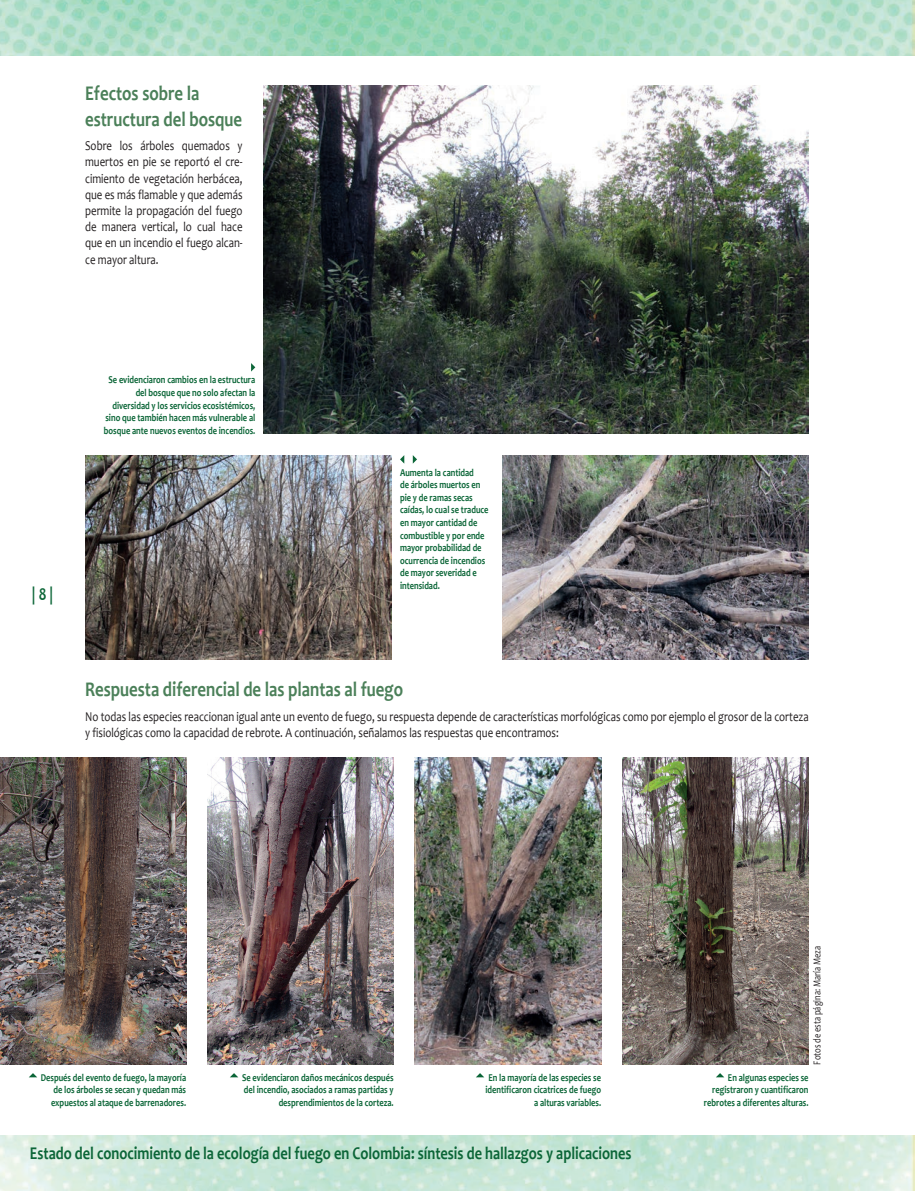
<style>
.page{position:relative;width:915px;height:1191px;background:#fff}
.page>*{position:absolute;margin:0;border:0;box-sizing:border-box;transform-origin:0 0}
.t1{font:700 21px/25.2px "Candara";color:#4b8059;scale:.8 1}
.t2{font:700 18px "Candara";color:#0c6638;scale:.8 1}
.t3{font:13.5px/16.2px "Candara";color:#231f20;scale:.8 1}
.t4{font:700 10.5px/12.6px "Candara";color:#0c6638;text-align:right;scale:.8 1}
.t5{font:10.5px "Candara";color:#231f20;scale:.8 1}
</style>
<div class="page">
<img style="left:0;top:1135px;width:914px;height:56px">
<img style="left:0;top:0;width:914px;height:55px">
<img style="left:264px;top:85px;width:544px;height:349px">
<img style="left:85px;top:455px;width:306px;height:204px">
<img style="left:502px;top:455px;width:306px;height:204px">
<img style="left:0;top:758px;width:186px;height:306px">
<img style="left:207px;top:758px;width:186px;height:306px">
<img style="left:415px;top:758px;width:186px;height:306px">
<img style="left:622px;top:758px;width:186px;height:306px">
<svg style="left:29px;top:1073px;width:8px;height:4px"></svg>
<svg style="left:230px;top:1073px;width:8px;height:4px"></svg>
<svg style="left:476px;top:1073px;width:8px;height:4px"></svg>
<svg style="left:716px;top:1073px;width:8px;height:4px"></svg>
<svg style="left:251px;top:363px;width:4px;height:8px"></svg>
<svg style="left:412px;top:455px;width:5px;height:8px"></svg>
<svg style="left:400px;top:455px;width:4px;height:8px"></svg>
<h1 class="t1" style="left:85px;top:81px;width:198px">Efectos sobre la estructura del bosque</h1>
<p class="t3" style="left:85px;top:138px;width:198px;text-align:justify">Sobre los árboles quemados y muertos en pie se reportó el cre&shy;cimiento de vegetación herbácea, que es más flamable y que además permite la propagación del fuego de manera vertical, lo cual hace que en un incendio el fuego alcan&shy;ce mayor altura.</p>
<h2 class="t2" style="left:32px;top:582px;width:28px">| 8 |</h2>
<p class="t4" style="left:104px;top:373px;width:191px">Se evidenciaron cambios en la estructura del bosque que no solo afectan la diversidad y los servicios ecosistémicos, sino que también hacen más vulnerable al bosque ante nuevos eventos de incendios.</p>
<p class="t4" style="left:400px;top:465px;width:112px;text-align:left">Aumenta la cantidad<br>de árboles muertos en pie y de ramas secas caídas, lo cual se traduce en mayor cantidad de combustible y por ende mayor probabilidad de ocurrencia de incendios de mayor severidad e intensidad.</p>
<h1 class="t1" style="left:85px;top:676px;width:399px">Respuesta diferencial de las plantas al fuego</h1>
<p class="t3" style="left:85px;top:708px;width:905px">No todas las especies reaccionan igual ante un evento de fuego, su respuesta depende de características morfológicas como por ejemplo el grosor de la corteza y fisiológicas como la capacidad de rebrote. A continuación, señalamos las respuestas que encontramos:</p>
<p class="t5" style="left:810px;top:1064px;width:150px;rotate:-90deg">Fotos de esta página: María Meza</p>
<p class="t4" style="left:51px;top:1070px;width:170px;text-align:justify;text-indent:-10px">Después del evento de fuego, la mayoría de los árboles se secan y quedan más expuestos al ataque de barrenadores.</p>
<p class="t4" style="left:242px;top:1070px;width:191px">Se evidenciaron daños mecánicos después del incendio, asociados a ramas partidas y desprendimientos de la corteza.</p>
<p class="t4" style="left:485px;top:1070px;width:146px">En la mayoría de las especies se identificaron cicatrices de fuego a alturas variables.</p>
<h2 class="t2" style="left:30px;top:1142px;width:753px">Estado del conocimiento de la ecología del fuego en Colombia: síntesis de hallazgos y aplicaciones</h2>
<p class="t4" style="left:703px;top:1070px;width:132px">En algunas especies se registraron y cuantificaron rebrotes a diferentes alturas.</p>
</div>
